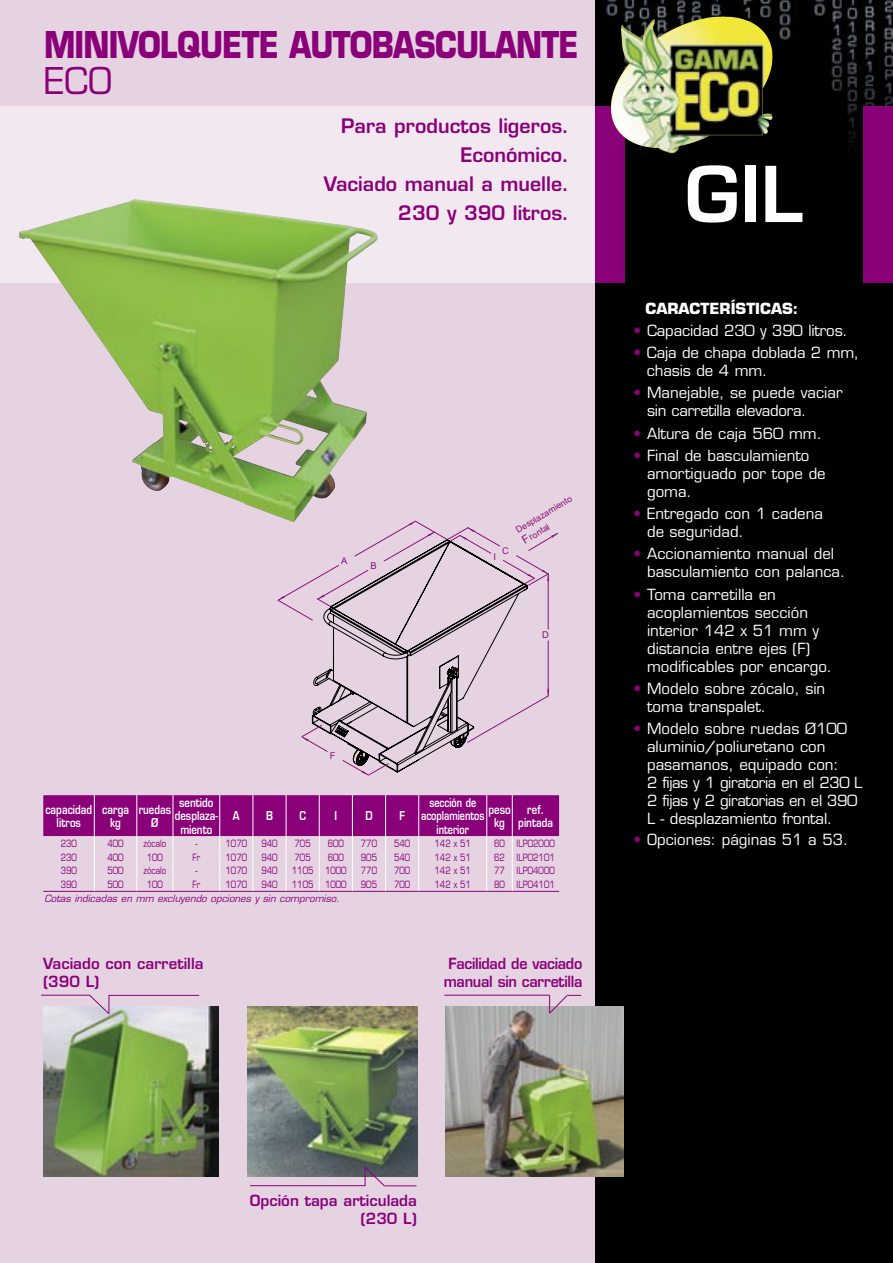
<style>
.page{position:relative;width:893px;height:1263px;background:#e5d3e2}
.page>*{position:absolute;margin:0;border:0;box-sizing:border-box;transform-origin:0 0}
.t1{font:600 75px "Eurostile";color:#fff}
.t2{font:700 36px "Eurostile";letter-spacing:-.025em;color:#8a0079;scale:.83 1}
.t3{font:36px "Eurostile";color:#8a0079}
.t4{font:600 19.5px/29px "Eurostile";color:#8a0079;text-align:right}
.t5{font:15px/18px "Eurostile";color:#fff}
.t6{font:600 15px/18px "Eurostile";color:#8a0079}
.t7{font:15px/18px "Eurostile";letter-spacing:-.02em;color:#fff}
.t8{font:600 15px/18px "Eurostile";letter-spacing:-.02em;color:#8a0079;text-align:center;scale:.95 1}
.t9{font:700 15px "Eurostile";color:#fff}
.t10{font:600 12px/13.5px "Eurostile";color:#fff;text-align:center;scale:.8 1}
.t11{font:600 12px/13.5px "Eurostile";color:#fff;text-align:center;scale:.75 1}
.t12{font:9.75px "Eurostile";color:#8a0079;scale:.8 1}
.t13{font:italic 9.75px "Eurostile";color:#8a0079}
.t14{font:9.3px "Arial";color:#8b1277}
.t15{font:8.85px/12.8px "Arial";color:#8b1277}
.s1{font-size:11.1px}
.s2{color:#8a0079}
</style>
<div class="page">
<div style="left:0;top:106px;width:893px;height:176px;background:#f2e8ef"></div>
<div style="left:595px;top:0;width:298px;height:1263px;background:#000"></div>
<div style="left:863px;top:106px;width:30px;height:176px;background:#8a0079"></div>
<div style="left:595px;top:106px;width:30px;height:176px;background:#8a0079"></div>
<img style="left:44px;top:1006px;width:174px;height:171px">
<img style="left:247px;top:1006px;width:170px;height:171px">
<img style="left:445px;top:1006px;width:179px;height:171px">
<hr style="left:41px;top:995px;width:49px;height:1px;background:#8a0079">
<svg style="left:88px;top:994px;width:22px;height:21px"></svg>
<hr style="left:109px;top:995px;width:90px;height:1px;background:#8a0079">
<hr style="left:444px;top:995px;width:105px;height:1px;background:#8a0079">
<svg style="left:549px;top:994px;width:32px;height:20px"></svg>
<hr style="left:384px;top:1185px;width:32px;height:1px;background:#8a0079">
<svg style="left:364px;top:1166px;width:21px;height:21px"></svg>
<hr style="left:250px;top:1185px;width:115px;height:1px;background:#8a0079">
<img style="left:18px;top:199px;width:360px;height:322px">
<svg style="left:278px;top:532px;width:271px;height:207px"></svg>
<svg style="left:278px;top:521px;width:157px;height:80px"></svg>
<svg style="left:459px;top:527px;width:99px;height:54px"></svg>
<hr style="left:548px;top:574px;width:1px;height:55px;background:#8b1277">
<hr style="left:548px;top:641px;width:1px;height:55px;background:#8b1277">
<svg style="left:301px;top:667px;width:173px;height:108px"></svg>
<svg style="left:43px;top:795px;width:516px;height:97px"></svg>
<img style="left:681px;top:113px;width:92px;height:33px">
<h2 class="t2" style="left:44px;top:23px;width:646px">MINIVOLQUETE AUTOBASCULANTE</h2>
<h2 class="t3" style="left:44px;top:59px;width:70px">ECO</h2>
<h3 class="t4" style="left:324px;top:111px;width:247px">Para productos ligeros.<br>Económico.<br>Vaciado manual a muelle.<br>230 y 390 litros.</h3>
<p class="t14" style="left:341px;top:555px;width:8px">A</p>
<p class="t14" style="left:370px;top:560px;width:8px">B</p>
<p class="t15" style="left:513px;top:525px;width:65px;rotate:-31deg">Desplazamiento<br><span class="s1">F</span>rontal</p>
<p class="t14" style="left:502px;top:545px;width:8px">C</p>
<p class="t14" style="left:493px;top:551px;width:4px">I</p>
<p class="t14" style="left:542px;top:629px;width:8px">D</p>
<p class="t14" style="left:330px;top:750px;width:7px">F</p>
<p class="t10" style="left:45px;top:802px;width:60px">capacidad litros</p>
<p class="t10" style="left:102px;top:802px;width:35px">carga kg</p>
<p class="t10" style="left:139px;top:802px;width:42px">ruedas<br>Ø</p>
<p class="t10" style="left:175px;top:796px;width:55px">sentido desplaza&shy;miento</p>
<p class="t10" style="left:233px;top:809px;width:10px">A</p>
<p class="t10" style="left:266px;top:809px;width:10px">B</p>
<p class="t10" style="left:299px;top:809px;width:10px">C</p>
<p class="t10" style="left:334px;top:809px;width:5px">I</p>
<p class="t10" style="left:365px;top:809px;width:11px">D</p>
<p class="t10" style="left:399px;top:809px;width:8px">F</p>
<p class="t11" style="left:421px;top:796px;width:86px">sección de acoplamientos interior</p>
<p class="t10" style="left:488px;top:802px;width:29px">peso kg</p>
<p class="t10" style="left:518px;top:802px;width:45px">ref. pintada</p>
<p class="t12" style="left:61px;top:837px;width:22px">230</p>
<p class="t12" style="left:107px;top:837px;width:22px">400</p>
<p class="t12" style="left:143px;top:837px;width:30px">zócalo</p>
<p class="t12" style="left:195px;top:837px;width:4px">-</p>
<p class="t12" style="left:226px;top:837px;width:28px">1070</p>
<p class="t12" style="left:261px;top:837px;width:22px">940</p>
<p class="t12" style="left:295px;top:837px;width:22px">705</p>
<p class="t12" style="left:328px;top:837px;width:22px">600</p>
<p class="t12" style="left:361px;top:837px;width:22px">770</p>
<p class="t12" style="left:394px;top:837px;width:22px">540</p>
<p class="t12" style="left:435px;top:837px;width:47px">142 x 51</p>
<p class="t12" style="left:494px;top:837px;width:77px">60 ILP02000</p>
<p class="t12" style="left:61px;top:851px;width:22px">230</p>
<p class="t12" style="left:107px;top:851px;width:22px">400</p>
<p class="t12" style="left:147px;top:851px;width:22px">100</p>
<p class="t12" style="left:192px;top:851px;width:11px">Fr</p>
<p class="t12" style="left:226px;top:851px;width:28px">1070</p>
<p class="t12" style="left:261px;top:851px;width:22px">940</p>
<p class="t12" style="left:295px;top:851px;width:22px">705</p>
<p class="t12" style="left:328px;top:851px;width:22px">600</p>
<p class="t12" style="left:361px;top:851px;width:22px">905</p>
<p class="t12" style="left:394px;top:851px;width:22px">540</p>
<p class="t12" style="left:435px;top:851px;width:47px">142 x 51</p>
<p class="t12" style="left:494px;top:851px;width:77px">62 ILP02101</p>
<p class="t12" style="left:61px;top:865px;width:22px">390</p>
<p class="t12" style="left:107px;top:865px;width:22px">500</p>
<p class="t12" style="left:143px;top:865px;width:30px">zócalo</p>
<p class="t12" style="left:195px;top:865px;width:4px">-</p>
<p class="t12" style="left:226px;top:865px;width:28px">1070</p>
<p class="t12" style="left:261px;top:865px;width:22px">940</p>
<p class="t12" style="left:292px;top:865px;width:70px">1105 1000</p>
<p class="t12" style="left:361px;top:865px;width:22px">770</p>
<p class="t12" style="left:394px;top:865px;width:22px">700</p>
<p class="t12" style="left:435px;top:865px;width:47px">142 x 51</p>
<p class="t12" style="left:494px;top:865px;width:77px">77 ILP04000</p>
<p class="t12" style="left:61px;top:879px;width:22px">390</p>
<p class="t12" style="left:107px;top:879px;width:22px">500</p>
<p class="t12" style="left:147px;top:879px;width:22px">100</p>
<p class="t12" style="left:192px;top:879px;width:11px">Fr</p>
<p class="t12" style="left:226px;top:879px;width:28px">1070</p>
<p class="t12" style="left:261px;top:879px;width:22px">940</p>
<p class="t12" style="left:292px;top:879px;width:70px">1105 1000</p>
<p class="t12" style="left:361px;top:879px;width:22px">905</p>
<p class="t12" style="left:394px;top:879px;width:22px">700</p>
<p class="t12" style="left:435px;top:879px;width:47px">142 x 51</p>
<p class="t12" style="left:494px;top:879px;width:77px">80 ILP04101</p>
<p class="t13" style="left:44px;top:893px;width:297px">Cotas indicadas en mm excluyendo opciones y sin compromiso.</p>
<p class="t6" style="left:43px;top:954px;width:162px">Vaciado con carretilla (390 L)</p>
<p class="t8" style="left:444px;top:954px;width:147px">Facilidad de vaciado manual sin carretilla</p>
<h1 class="t1" style="left:685px;top:148px;width:119px">GIL</h1>
<p class="t9" style="left:646px;top:299px;width:154px">CARACTERÍSTICAS:</p>
<p class="t5" style="left:634px;top:321px;width:216px"><span class="s2">•</span> Capacidad 230 y 390 litros.</p>
<p class="t5" style="left:647px;top:344px;width:214px;text-indent:-13px"><span class="s2">•</span> Caja de chapa doblada 2 mm, chasis de 4 mm.</p>
<p class="t7" style="left:647px;top:384px;width:197px;text-indent:-13px"><span class="s2">•</span> Manejable, se puede vaciar sin carretilla elevadora.</p>
<p class="t5" style="left:634px;top:424px;width:190px"><span class="s2">•</span> Altura de caja 560 mm.</p>
<p class="t5" style="left:647px;top:446px;width:180px;text-indent:-13px"><span class="s2">•</span> Final de basculamiento amortiguado por tope de goma.</p>
<p class="t5" style="left:647px;top:505px;width:177px;text-indent:-13px"><span class="s2">•</span> Entregado con 1 cadena de seguridad.</p>
<p class="t5" style="left:647px;top:545px;width:200px;text-indent:-13px"><span class="s2">•</span> Accionamiento manual del basculamiento con palanca.</p>
<p class="t5" style="left:647px;top:585px;width:187px;text-indent:-13px"><span class="s2">•</span> Toma carretilla en acoplamientos sección interior 142 x 51 mm y distancia entre ejes (F) modificables por encargo.</p>
<p class="t5" style="left:647px;top:679px;width:180px;text-indent:-13px"><span class="s2">•</span> Modelo sobre zócalo, sin toma transpalet.</p>
<p class="t5" style="left:647px;top:720px;width:217px;text-indent:-13px"><span class="s2">•</span> Modelo sobre ruedas Ø100 aluminio/poliuretano con pasamanos, equipado con:<br>2 fijas y 1 giratoria en el 230 L<br>2 fijas y 2 giratorias en el 390<br>L - desplazamiento frontal.</p>
<p class="t5" style="left:634px;top:830px;width:216px"><span class="s2">•</span> Opciones: páginas 51 a 53.</p>
<p class="t6" style="left:250px;top:1192px;width:169px;text-align:right">Opción tapa articulada (230 L)</p>
</div>
